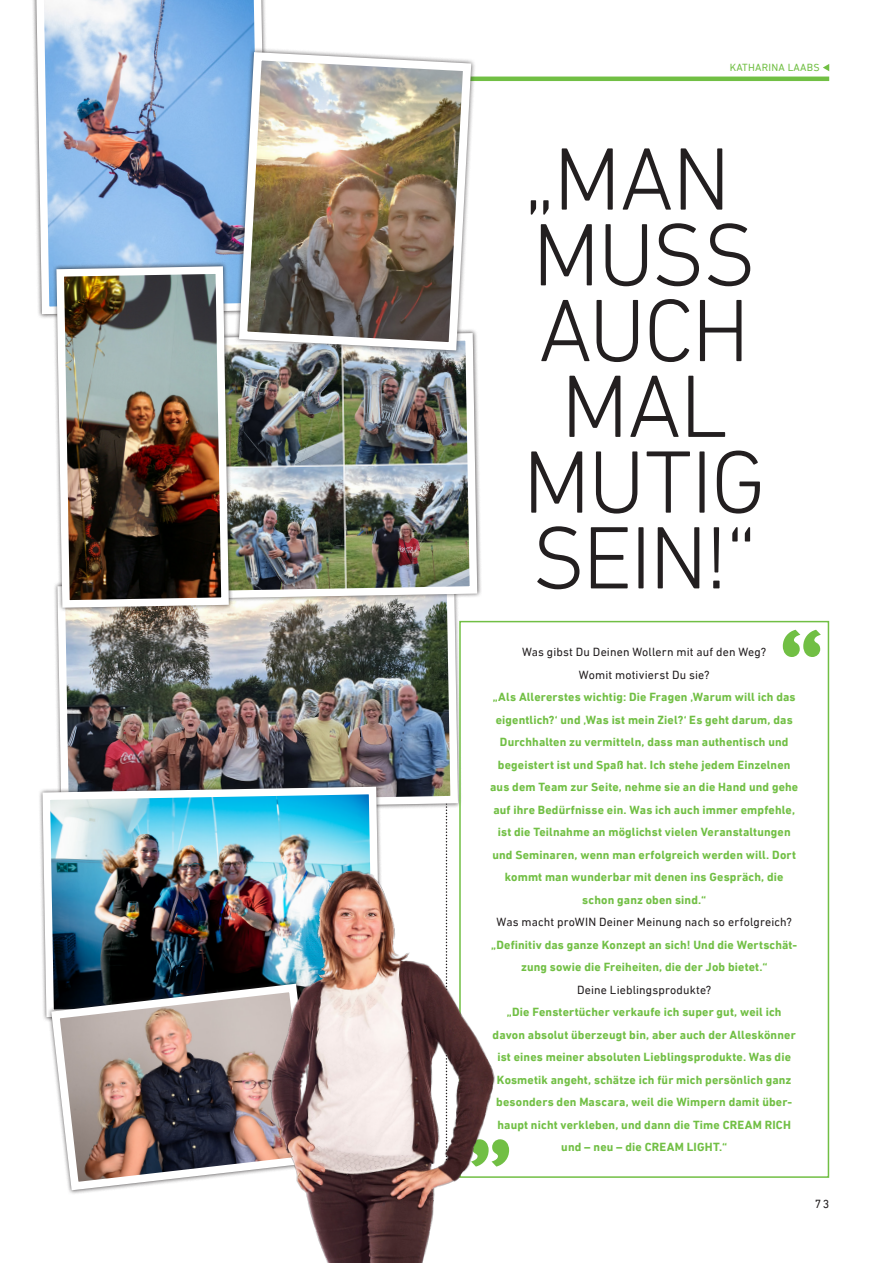
<style>
.page{position:relative;width:893px;height:1263px;background:#fff}
.page>*{position:absolute;margin:0;border:0;box-sizing:border-box;transform-origin:0 0}
.t1{font:300 90px/75.8px "DIN Next LT Pro";letter-spacing:-.025em;color:#231f20;text-align:center}
.t2{font:700 12px/22.5px "DIN Next LT Pro";letter-spacing:.015em;color:#71bf44;text-align:center}
.t3{font:12px "DIN Next LT Pro";letter-spacing:.01em;color:#231f20}
.t4{font:10.5px "DIN Next LT Pro";letter-spacing:.02em;color:#71bf44}
</style>
<div class="page">
<svg style="left:446px;top:815px;width:1px;height:37px"></svg>
<img style="left:55px;top:603px;width:407px;height:211px">
<div style="left:459px;top:621px;width:370px;height:557px;border:2px solid #71bf44"></div>
<svg style="left:783px;top:630px;width:38px;height:27px"></svg>
<svg style="left:823px;top:64px;width:6px;height:7px"></svg>
<hr style="left:64px;top:77px;width:765px;height:4px;background:#71bf44">
<img style="left:233px;top:334px;width:248px;height:268px">
<svg style="left:33px;top:0;width:233px;height:318px;background:#9ab6d9"></svg>
<img style="left:39px;top:783px;width:345px;height:237px">
<img style="left:235px;top:48px;width:240px;height:307px">
<img style="left:47px;top:979px;width:196px;height:215px">
<img style="left:243px;top:852px;width:265px;height:411px">
<img style="left:53px;top:262px;width:180px;height:349px">
<p class="t4" style="left:730px;top:62px;width:91px">KATHARINA LAABS</p>
<p class="t1" style="left:523px;top:140px;width:244px">„MAN<br>MUSS<br>AUCH<br>MAL<br>MUTIG<br>SEIN!“</p>
<p class="t3" style="left:522px;top:645px;width:246px">Was gibst Du Deinen Wollern mit auf den Weg?</p>
<p class="t3" style="left:579px;top:668px;width:132px">Womit motivierst Du sie?</p>
<p class="t2" style="left:490px;top:686px;width:310px">„Als Allererstes wichtig: Die Fragen ‚Warum will ich das eigentlich?‘ und ‚Was ist mein Ziel?‘ Es geht darum, das Durchhalten zu vermitteln, dass man authentisch und begeistert ist und Spaß hat. Ich stehe jedem Einzelnen aus dem Team zur Seite, nehme sie an die Hand und gehe auf ihre Bedürfnisse ein. Was ich auch immer empfehle, ist die Teilnahme an möglichst vielen Veranstaltungen und Seminaren, wenn man erfolgreich werden will. Dort kommt man wunderbar mit denen ins Gespräch, die schon ganz oben sind.“</p>
<p class="t3" style="left:496px;top:915px;width:297px">Was macht proWIN Deiner Meinung nach so erfolgreich?</p>
<p class="t2" style="left:491px;top:933px;width:308px">„Definitiv das ganze Konzept an sich! Und die Wertschät&shy;zung sowie die Freiheiten, die der Job bietet.“</p>
<p class="t3" style="left:577px;top:983px;width:136px">Deine Lieblingsprodukte?</p>
<p class="t2" style="left:493px;top:1001px;width:305px">„Die Fenstertücher verkaufe ich super gut, weil ich davon absolut überzeugt bin, aber auch der Alleskönner ist eines meiner absoluten Lieblingsprodukte. Was die Kosmetik angeht, schätze ich für mich persönlich ganz besonders den Mascara, weil die Wimpern damit über&shy;haupt nicht verkleben, und dann die Time CREAM RICH und – neu – die CREAM LIGHT.“</p>
<p class="t3" style="left:815px;top:1197px;width:16px">73</p>
</div>
